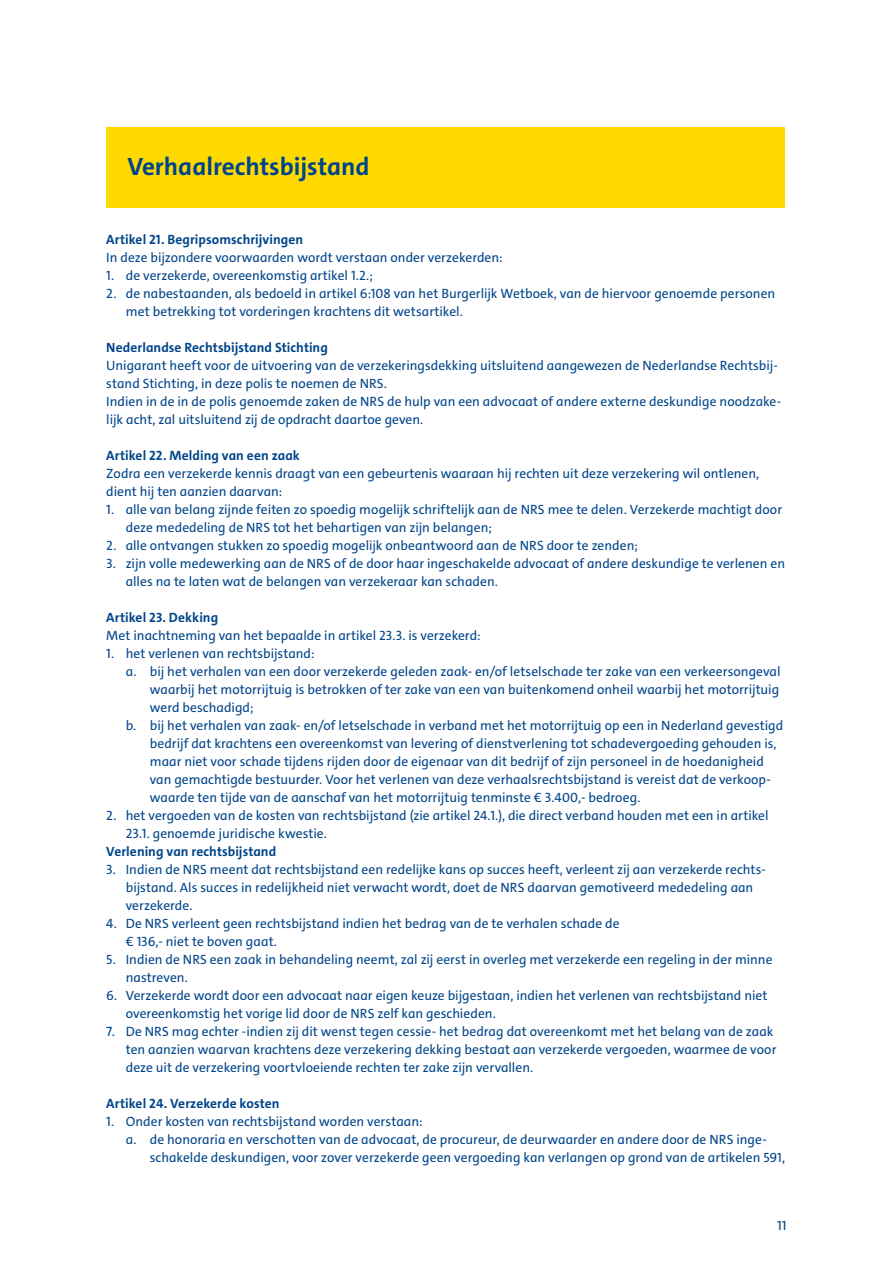
<style>
.page{position:relative;width:893px;height:1263px;background:#fff}
.page>*{position:absolute;margin:0;border:0;box-sizing:border-box;transform-origin:0 0}
.t1{font:700 25.2px "The Sans C4 s";color:#00458a}
.t2{font:13.5px/18px "The Sans C4 s";color:#00458a}
.t3{font:700 13.5px "The Sans C4 s";letter-spacing:.005em;color:#00458a}
</style>
<div class="page">
<div style="left:106px;top:128px;width:679px;height:80px;background:#ffda00"></div>
<h1 class="t1" style="left:128px;top:150px;width:244px">Verhaalrechtsbijstand</h1>
<p class="t3" style="left:106px;top:231px;width:198px">Artikel 21. Begripsomschrijvingen</p>
<p class="t2" style="left:106px;top:249px;width:398px">In deze bijzondere voorwaarden wordt verstaan onder verzekerden:</p>
<p class="t2" style="left:106px;top:267px;width:268px">1. de verzekerde, overeenkomstig artikel 1.2.;</p>
<p class="t2" style="left:126px;top:285px;width:651px;text-indent:-19px">2. de nabestaanden, als bedoeld in artikel 6:108 van het Burgerlijk Wetboek, van de hiervoor genoemde personen met betrekking tot vorderingen krachtens dit wetsartikel.</p>
<p class="t3" style="left:106px;top:339px;width:223px">Nederlandse Rechtsbijstand Stichting</p>
<p class="t2" style="left:106px;top:357px;width:676px">Unigarant heeft voor de uitvoering van de verzekeringsdekking uitsluitend aangewezen de Nederlandse Rechtsbij&shy;stand Stichting, in deze polis te noemen de NRS.<br>Indien in de in de polis genoemde zaken de NRS de hulp van een advocaat of andere externe deskundige noodzake&shy;lijk acht, zal uitsluitend zij de opdracht daartoe geven.</p>
<p class="t3" style="left:106px;top:447px;width:195px">Artikel 22. Melding van een zaak</p>
<p class="t2" style="left:106px;top:465px;width:654px">Zodra een verzekerde kennis draagt van een gebeurtenis waaraan hij rechten uit deze verzekering wil ontlenen, dient hij ten aanzien daarvan:</p>
<p class="t2" style="left:126px;top:500px;width:658px;text-indent:-19px">1. alle van belang zijnde feiten zo spoedig mogelijk schriftelijk aan de NRS mee te delen. Verzekerde machtigt door deze mededeling de NRS tot het behartigen van zijn belangen;</p>
<p class="t2" style="left:106px;top:536px;width:533px">2. alle ontvangen stukken zo spoedig mogelijk onbeantwoord aan de NRS door te zenden;</p>
<p class="t2" style="left:126px;top:554px;width:661px;text-indent:-19px">3. zijn volle medewerking aan de NRS of de door haar ingeschakelde advocaat of andere deskundige te verlenen en alles na te laten wat de belangen van verzekeraar kan schaden.</p>
<p class="t3" style="left:106px;top:609px;width:113px">Artikel 23. Dekking</p>
<p class="t2" style="left:106px;top:626px;width:376px">Met inachtneming van het bepaalde in artikel 23.3. is verzekerd:</p>
<p class="t2" style="left:106px;top:644px;width:210px">1. het verlenen van rechtsbijstand:</p>
<p class="t2" style="left:126px;top:662px;width:656px">a. bij het verhalen van een door verzekerde geleden zaak- en/of letselschade ter zake van een verkeersongeval</p>
<p class="t2" style="left:150px;top:680px;width:631px">waarbij het motorrijtuig is betrokken of ter zake van een van buitenkomend onheil waarbij het motorrijtuig</p>
<p class="t2" style="left:150px;top:698px;width:105px">werd beschadigd;</p>
<p class="t2" style="left:126px;top:716px;width:659px">b. bij het verhalen van zaak- en/of letselschade in verband met het motorrijtuig op een in Nederland gevestigd</p>
<p class="t2" style="left:150px;top:734px;width:628px">bedrijf dat krachtens een overeenkomst van levering of dienstverlening tot schadevergoeding gehouden is,</p>
<p class="t2" style="left:150px;top:752px;width:616px">maar niet voor schade tijdens rijden door de eigenaar van dit bedrijf of zijn personeel in de hoedanigheid</p>
<p class="t2" style="left:150px;top:770px;width:623px">van gemachtigde bestuurder. Voor het verlenen van deze verhaalsrechtsbijstand is vereist dat de verkoop-</p>
<p class="t2" style="left:150px;top:788px;width:492px">waarde ten tijde van de aanschaf van het motorrijtuig tenminste € 3.400,- bedroeg.</p>
<p class="t2" style="left:126px;top:806px;width:644px;text-indent:-19px">2. het vergoeden van de kosten van rechtsbijstand (zie artikel 24.1.), die direct verband houden met een in artikel<br>23.1. genoemde juridische kwestie.</p>
<p class="t3" style="left:106px;top:843px;width:171px">Verlening van rechtsbijstand</p>
<p class="t2" style="left:126px;top:860px;width:641px;text-indent:-19px">3. Indien de NRS meent dat rechtsbijstand een redelijke kans op succes heeft, verleent zij aan verzekerde rechts&shy;bijstand. Als succes in redelijkheid niet verwacht wordt, doet de NRS daarvan gemotiveerd mededeling aan verzekerde.</p>
<p class="t2" style="left:126px;top:914px;width:495px;text-indent:-19px">4. De NRS verleent geen rechtsbijstand indien het bedrag van de te verhalen schade de € 136,- niet te boven gaat.</p>
<p class="t2" style="left:126px;top:950px;width:648px;text-indent:-19px">5. Indien de NRS een zaak in behandeling neemt, zal zij eerst in overleg met verzekerde een regeling in der minne nastreven.</p>
<p class="t2" style="left:126px;top:986px;width:643px;text-indent:-19px">6. Verzekerde wordt door een advocaat naar eigen keuze bijgestaan, indien het verlenen van rechtsbijstand niet overeenkomstig het vorige lid door de NRS zelf kan geschieden.</p>
<p class="t2" style="left:126px;top:1022px;width:652px;text-indent:-19px">7. De NRS mag echter -indien zij dit wenst tegen cessie- het bedrag dat overeenkomt met het belang van de zaak ten aanzien waarvan krachtens deze verzekering dekking bestaat aan verzekerde vergoeden, waarmee de voor deze uit de verzekering voortvloeiende rechten ter zake zijn vervallen.</p>
<p class="t3" style="left:106px;top:1095px;width:175px">Artikel 24. Verzekerde kosten</p>
<p class="t2" style="left:106px;top:1112px;width:318px">1. Onder kosten van rechtsbijstand worden verstaan:</p>
<p class="t2" style="left:126px;top:1130px;width:642px">a. de honoraria en verschotten van de advocaat, de procureur, de deurwaarder en andere door de NRS inge-</p>
<p class="t2" style="left:150px;top:1148px;width:637px">schakelde deskundigen, voor zover verzekerde geen vergoeding kan verlangen op grond van de artikelen 591,</p>
<p class="t2" style="left:777px;top:1217px;width:11px">11</p>
</div>
